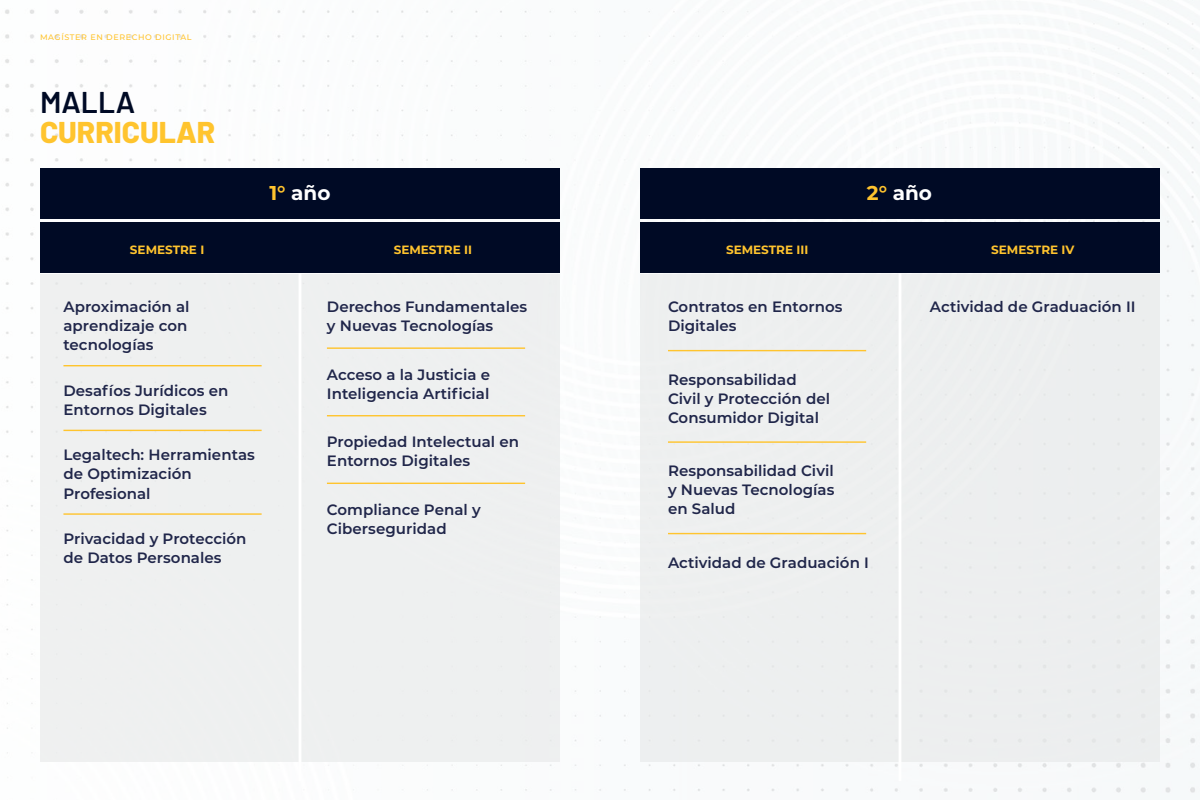
<style>
.page{position:relative;width:1200px;height:800px;background:#fff}
.page>*{position:absolute;margin:0;border:0;box-sizing:border-box;transform-origin:0 0}
.t1{font:800 30px "Barlow";color:#ffc42e}
.t2{font:600 30px "Barlow";color:#000a25}
.t3{font:700 20px "Montserrat";letter-spacing:.005em;color:#fff}
.t4{font:600 15px/19px "Montserrat";letter-spacing:.005em;color:#20264a}
.t5{font:700 12px "Montserrat";color:#ffc42e}
.t6{font:500 8px "Montserrat";letter-spacing:.075em;color:#ffc42e}
.s1{color:#ffc42e}
</style>
<div class="page">
<img style="left:5px;top:0;width:1194px;height:793px">
<div style="left:40px;top:274px;width:520px;height:487px;background:#eef0f0"></div>
<hr style="left:299px;top:222px;width:2px;height:559px;background:#fff">
<div style="left:40px;top:168px;width:520px;height:50px;background:#000a25"></div>
<div style="left:40px;top:222px;width:520px;height:50px;background:#000a25"></div>
<hr style="left:63px;top:365px;width:199px;height:1px;background:#ffc42e">
<hr style="left:63px;top:430px;width:199px;height:1px;background:#ffc42e">
<hr style="left:63px;top:513px;width:199px;height:2px;background:#ffc42e">
<hr style="left:327px;top:347px;width:198px;height:2px;background:#ffc42e">
<hr style="left:327px;top:415px;width:198px;height:1px;background:#ffc42e">
<hr style="left:327px;top:483px;width:198px;height:1px;background:#ffc42e">
<div style="left:640px;top:274px;width:520px;height:487px;background:#edefef"></div>
<hr style="left:899px;top:222px;width:2px;height:559px;background:#fff">
<div style="left:640px;top:168px;width:520px;height:50px;background:#000a25"></div>
<div style="left:640px;top:222px;width:520px;height:50px;background:#000a25"></div>
<hr style="left:668px;top:350px;width:198px;height:1px;background:#ffc42e">
<hr style="left:668px;top:441px;width:198px;height:2px;background:#ffc42e">
<hr style="left:668px;top:533px;width:198px;height:1px;background:#ffc42e">
<p class="t6" style="left:40px;top:32px;width:153px">MAGÍSTER EN DERECHO DIGITAL</p>
<h1 class="t2" style="left:40px;top:80px;width:97px">MALLA</h1>
<h1 class="t1" style="left:40px;top:109px;width:177px">CURRICULAR</h1>
<h2 class="t3" style="left:269px;top:179px;width:63px"><span class="s1">1°</span> año</h2>
<p class="t5" style="left:130px;top:241px;width:76px">SEMESTRE I</p>
<p class="t5" style="left:394px;top:241px;width:80px">SEMESTRE II</p>
<p class="t4" style="left:63px;top:297px;width:128px">Aproximación al aprendizaje con tecnologías</p>
<p class="t4" style="left:63px;top:380px;width:167px">Desafíos Jurídicos en<br>Entornos Digitales</p>
<p class="t4" style="left:63px;top:445px;width:193px">Legaltech: Herramientas de Optimización<br>Profesional</p>
<p class="t4" style="left:63px;top:529px;width:185px">Privacidad y Protección de Datos Personales</p>
<p class="t4" style="left:327px;top:297px;width:202px">Derechos Fundamentales y Nuevas Tecnologías</p>
<p class="t4" style="left:327px;top:364px;width:165px">Acceso a la Justicia e<br>Inteligencia Artificial</p>
<p class="t4" style="left:327px;top:432px;width:194px">Propiedad Intelectual en<br>Entornos Digitales</p>
<p class="t4" style="left:327px;top:499px;width:155px">Compliance Penal y<br>Ciberseguridad</p>
<h2 class="t3" style="left:867px;top:179px;width:67px"><span class="s1">2°</span> año</h2>
<p class="t5" style="left:726px;top:241px;width:84px">SEMESTRE III</p>
<p class="t5" style="left:991px;top:241px;width:85px">SEMESTRE IV</p>
<p class="t4" style="left:668px;top:297px;width:176px">Contratos en Entornos<br>Digitales</p>
<p class="t4" style="left:930px;top:297px;width:207px">Actividad de Graduación II</p>
<p class="t4" style="left:668px;top:369px;width:164px">Responsabilidad<br>Civil y Protección del<br>Consumidor Digital</p>
<p class="t4" style="left:668px;top:461px;width:168px;text-align:justify">Responsabilidad Civil y Nuevas Tecnologías en Salud</p>
<p class="t4" style="left:668px;top:552px;width:203px">Actividad de Graduación I</p>
</div>
